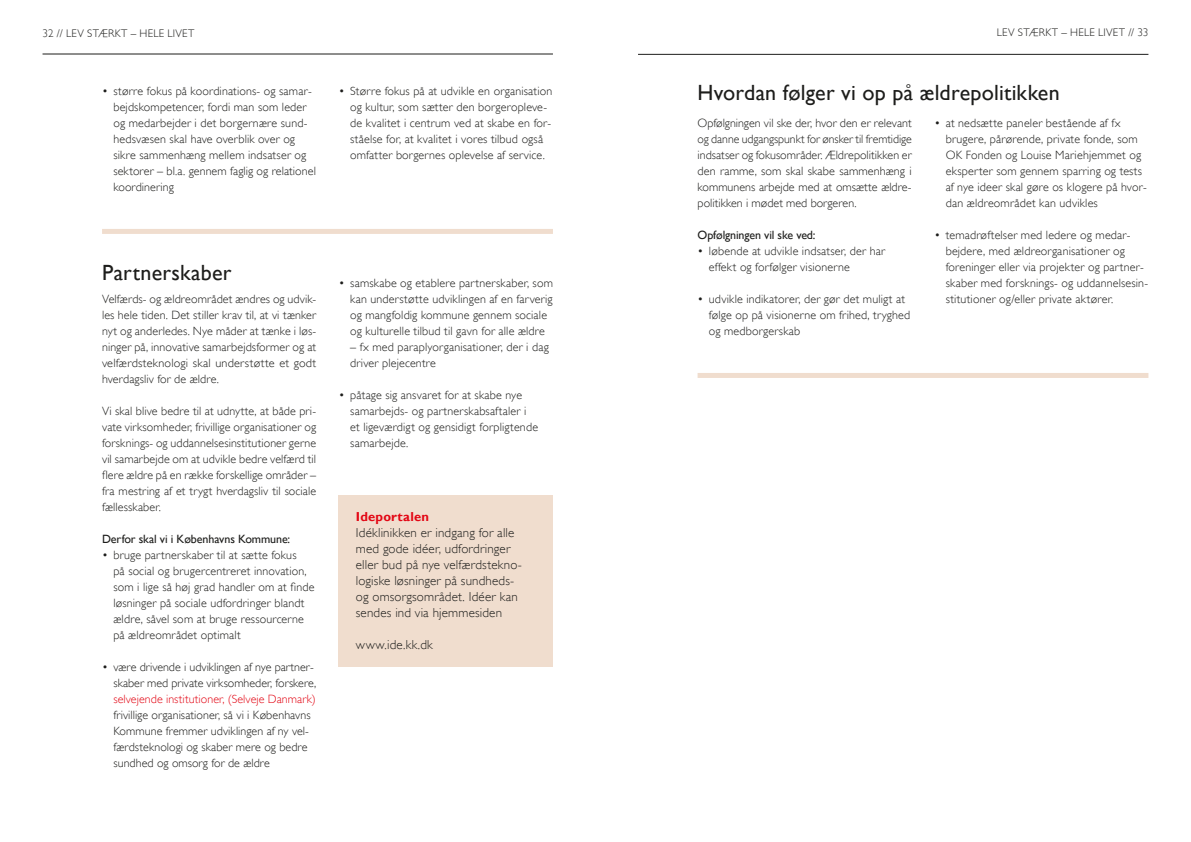
<style>
.page{position:relative;width:1191px;height:842px;background:#fff}
.page>*{position:absolute;margin:0;border:0;box-sizing:border-box;transform-origin:0 0}
.t1{font:22px "Gill Sans";letter-spacing:.01em;color:#1d1d1b}
.t2{font:300 13px/16px "Gill Sans";letter-spacing:.015em;color:#1d1d1b}
.t3{font:700 13px "Gill Sans";letter-spacing:.02em;color:#e30614}
.t4{font:300 12px/16px "Gill Sans";letter-spacing:.015em;color:#1d1d1b}
.t5{font:300 12px "Gill Sans";letter-spacing:.005em;color:#e30614}
.t6{font:12px "Gill Sans";letter-spacing:-.01em;color:#1d1d1b}
.t7{font:12px "Gill Sans";letter-spacing:-.01em;color:#1d1d1b}
.t8{font:300 11px "Gill Sans";letter-spacing:.025em;color:#1d1d1b}
</style>
<div class="page">
<div style="left:339px;top:495px;width:214px;height:171px;background:#f0ddce"></div>
<hr style="left:43px;top:54px;width:510px;height:1px;background:#1d1d1b">
<hr style="left:638px;top:54px;width:510px;height:1px;background:#1d1d1b">
<div style="left:697px;top:373px;width:451px;height:5px;background:#f0ddce"></div>
<div style="left:102px;top:229px;width:451px;height:5px;background:#f0ddce"></div>
<p class="t8" style="left:43px;top:28px;width:153px">32 // LEV STÆRKT – HELE LIVET</p>
<p class="t8" style="left:996px;top:28px;width:153px">LEV STÆRKT – HELE LIVET // 33</p>
<p class="t4" style="left:113px;top:84px;width:204px;text-indent:-11px">• større fokus på koordinations- og samar&shy;bejdskompetencer, fordi man som leder og medarbejder i det borgernære sund&shy;hedsvæsen skal have overblik over og sikre sammenhæng mellem indsatser og sektorer – bl.a. gennem faglig og relationel koordinering</p>
<p class="t4" style="left:350px;top:84px;width:204px;text-indent:-11px">• Større fokus på at udvikle en organisation og kultur, som sætter den borgeropleve&shy;de kvalitet i centrum ved at skabe en for&shy;ståelse for, at kvalitet i vores tilbud også omfatter borgernes oplevelse af service.</p>
<h1 class="t1" style="left:102px;top:264px;width:131px">Partnerskaber</h1>
<p class="t4" style="left:102px;top:292px;width:216px;text-align:justify">Velfærds- og ældreområdet ændres og udvik&shy;les hele tiden. Det stiller krav til, at vi tænker nyt og anderledes. Nye måder at tænke i løs&shy;ninger på, innovative samarbejdsformer og at velfærdsteknologi skal understøtte et godt hverdagsliv for de ældre.</p>
<p class="t4" style="left:102px;top:404px;width:219px">Vi skal blive bedre til at udnytte, at både pri&shy;vate virksomheder, frivillige organisationer og forsknings- og uddannelsesinstitutioner gerne vil samarbejde om at udvikle bedre velfærd til flere-ældre-på-en-række-forskellige-områder-–- fra mestring af et trygt hverdagsliv til sociale fællesskaber.</p>
<p class="t6" style="left:102px;top:534px;width:190px">Derfor skal vi i Københavns Kommune:</p>
<p class="t4" style="left:113px;top:548px;width:206px;text-indent:-11px">• bruge partnerskaber til at sætte fokus<br>på social og brugercentreret innovation, som-i-lige-så-høj-grad-handler-om-at-finde&shy;løsninger på sociale udfordringer blandt ældre, såvel som at bruge ressourcerne på ældreområdet optimalt</p>
<p class="t4" style="left:102px;top:660px;width:216px;text-align:right">• være drivende i udviklingen af nye partner&shy;skaber med private virksomheder, forskere,</p>
<p class="t5" style="left:113px;top:694px;width:204px">selvejende institutioner, (Selveje Danmark)</p>
<p class="t4" style="left:113px;top:708px;width:199px">frivillige organisationer, så vi i Københavns Kommune fremmer udviklingen af ny vel&shy;færdsteknologi og skaber mere og bedre sundhed og omsorg for de ældre</p>
<p class="t4" style="left:350px;top:276px;width:204px;text-indent:-11px">• samskabe og etablere partnerskaber, som kan understøtte udviklingen af en farverig og mangfoldig kommune gennem sociale og kulturelle tilbud til gavn for alle ældre</p>
<p class="t4" style="left:350px;top:340px;width:200px">– fx med paraplyorganisationer, der i dag driver plejecentre</p>
<p class="t4" style="left:350px;top:388px;width:189px;text-indent:-11px">• påtage sig ansvaret for at skabe nye samarbejds- og partnerskabs aftaler i et ligeværdigt og gensidigt forpligtende samarbejde.</p>
<p class="t3" style="left:356px;top:512px;width:75px">Ideportalen</p>
<p class="t2" style="left:356px;top:526px;width:168px">Idéklinikken er indgang for alle med gode idéer, udfordringer eller bud på nye velfærds tekno&shy;logiske løsninger på sundheds&shy;og omsorgsområdet. Idéer kan sendes ind via hjemmesiden</p>
<p class="t2" style="left:356px;top:638px;width:78px">www.ide.kk.dk</p>
<h1 class="t1" style="left:697px;top:84px;width:364px">Hvordan følger vi op på ældrepolitikken</h1>
<p class="t4" style="left:697px;top:116px;width:216px;text-align:justify">Opfølgningen vil ske der, hvor den er relevant og danne udgangspunkt for ønsker til fremtidige indsatser og fokusområder. Ældrepolitikken er den ramme, som skal skabe sammenhæng i kommunens arbejde med at omsætte ældre&shy;politikken i mødet med borgeren.</p>
<p class="t7" style="left:697px;top:230px;width:119px">Opfølgningen vil ske ved:</p>
<p class="t4" style="left:709px;top:244px;width:178px;text-indent:-11px">• løbende at udvikle indsatser, der har effekt og forfølger visionerne</p>
<p class="t4" style="left:709px;top:292px;width:203px;text-indent:-11px">• udvikle indikatorer, der gør det muligt at følge op på visionerne om frihed, tryghed og medborgerskab</p>
<p class="t4" style="left:945px;top:116px;width:203px;text-indent:-11px">• at nedsætte paneler bestående af fx brugere, pårørende, private fonde, som OK Fonden og Louise Mariehjemmet og eksperter som gennem sparring og tests af nye ideer skal gøre os klogere på hvor&shy;dan ældreområdet kan udvikles</p>
<p class="t4" style="left:945px;top:228px;width:204px;text-indent:-11px">• temadrøftelser med ledere og medar&shy;bejdere, med ældreorganisationer og foreninger eller via projekter og partner&shy;skaber med forsknings- og uddannelsesin&shy;stitutioner og/eller private aktører.</p>
</div>
